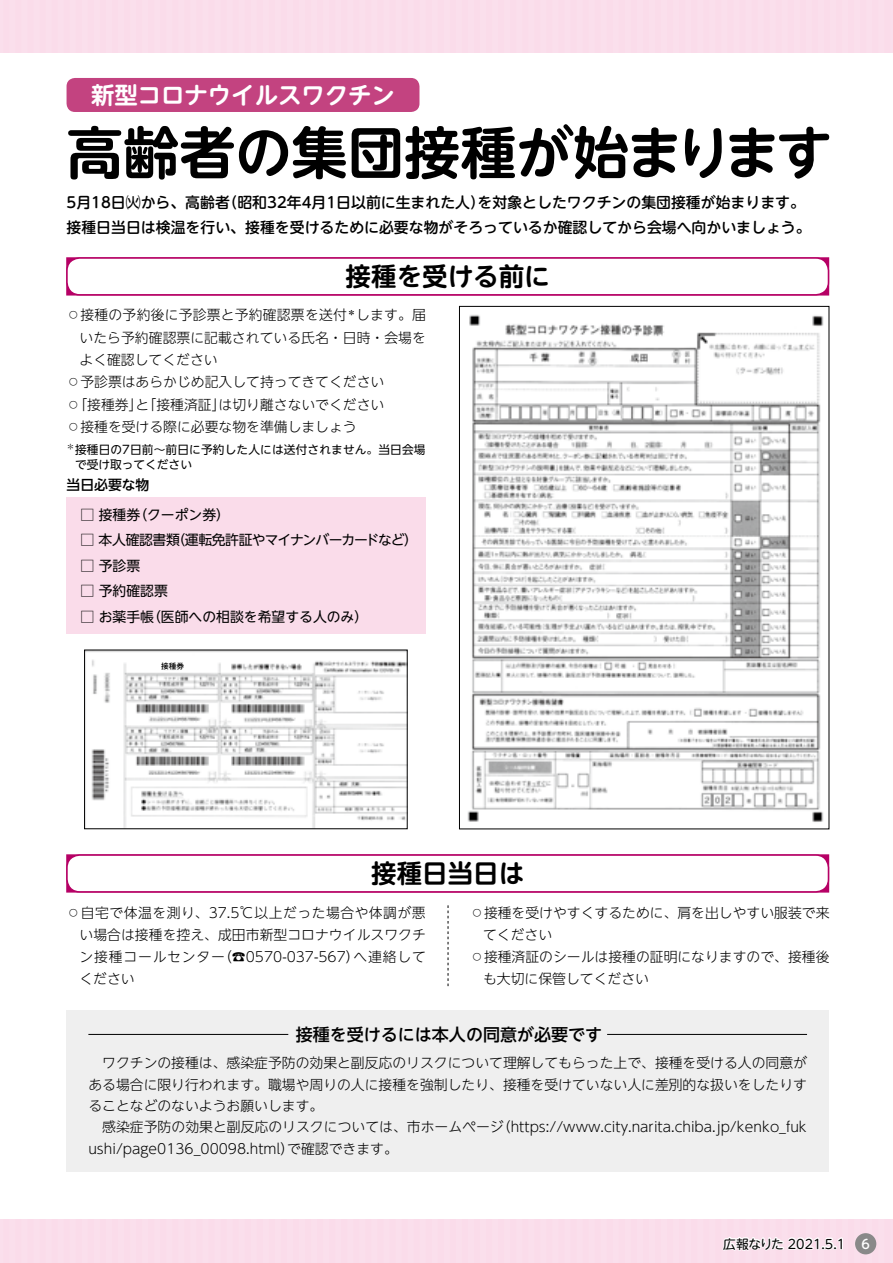
<style>
.page{position:relative;width:893px;height:1263px;background:#fadcea}
.page>*{position:absolute;margin:0;border:0;box-sizing:border-box;transform-origin:0 0}
.t1{font:700 56.4px "UD Shin M Go Pr 6 De";color:#000}
.t2{font:700 25.5px "UD Shin M Go Pr 6 De";color:#000}
.t3{font:700 23.4px "UD Shin M Go Pr 6 De";color:#fff}
.t4{font:500 16.95px "UD Shin Go NT Pro";color:#000}
.t5{font:500 14.85px/24.5px "UD Shin M Go Pr 6";color:#000}
.t6{font:300 13.8px/22.4px "UD Shin Go NT Pro";color:#000}
.t7{font:13.8px/25.5px "UD Shin Go NT Pro";color:#000}
.t8{font:13.8px "UD Shin Go NT Pro";letter-spacing:-.075em;color:#000}
.t9{font:300 13.8px/22.4px "UD Shin Go NT Pro";letter-spacing:.06em;color:#000}
.t10{font:500 13.8px "UD Shin Go NT Pro";color:#000}
.t11{font:12.75px "UD Shin M Go Pr 6";color:#000}
.t12{font:500 12.75px "UD Shin M Go Pr 6";color:#fff}
.t13{font:11.7px "UD Shin Go NT Pro";letter-spacing:.01em;color:#000}
.t14{font:8.85px "UD Shin Go NT Pro";color:#000}
.t15{font:8.85px "Koz Min Pro";color:#000}
.t16{font:500 7.65px "Gothic MB101 Pr 6";color:#000}
</style>
<div class="page">
<hr style="left:890px;top:0;width:3px;height:1263px;background:#fff">
<hr style="left:0;top:0;width:3px;height:1263px;background:#fff">
<div style="left:0;top:53px;width:893px;height:1165px;background:#fff"></div>
<div style="left:67px;top:78px;width:352px;height:34px;background:#c34380;border-radius:9px"></div>
<svg style="left:448px;top:905px;width:1px;height:81px"></svg>
<div style="left:66px;top:854px;width:763px;height:38px;border:1px solid #b60065;border-radius:13px"></div>
<div style="left:67px;top:497px;width:359px;height:136px;background:#fadcea"></div>
<div style="left:66px;top:257px;width:763px;height:39px;border:1px solid #b60065;border-radius:13px"></div>
<img style="left:91px;top:659px;width:314px;height:168px">
<div style="left:161px;top:662px;width:23px;height:8px;background:#fff"></div>
<img style="left:467px;top:314px;width:357px;height:508px">
<div style="left:66px;top:1010px;width:763px;height:162px;background:#efefef"></div>
<hr style="left:88px;top:1034px;width:200px;height:1px;background:#000">
<hr style="left:607px;top:1034px;width:200px;height:1px;background:#000">
<svg style="left:721px;top:1218px;width:123px;height:33px"></svg>
<div style="left:855px;top:1233px;width:21px;height:21px;background:#898989;border-radius:50%"></div>
<h3 class="t3" style="left:91px;top:75px;width:306px">新型コロナウイルスワクチン</h3>
<h1 class="t1" style="left:67px;top:105px;width:767px">高齢者の集団接種が始まります</h1>
<p class="t5" style="left:478px;top:190px;width:329px">を対象としたワクチンの集団接種が始まります。</p>
<p class="t5" style="left:223px;top:190px;width:264px">（昭和32年4月1日以前に生まれた人）</p>
<p class="t5" style="left:67px;top:190px;width:746px">5月18日㈫から、高齢者<br>接種日当日は検温を行い、接種を受けるために必要な物がそろっているか確認してから会場へ向かいましょう。</p>
<h2 class="t2" style="left:346px;top:255px;width:206px">接種を受ける前に</h2>
<p class="t6" style="left:67px;top:304px;width:282px">◦接種の予約後に予診票と予約確認票を送付</p>
<p class="t6" style="left:80px;top:326px;width:348px">いたら予約確認票に記載されている氏名・日時・会場を</p>
<p class="t6" style="left:80px;top:348px;width:140px">よく確認してください</p>
<p class="t6" style="left:67px;top:370px;width:319px">◦予診票はあらかじめ記入して持ってきてください</p>
<p class="t6" style="left:219px;top:393px;width:167px">は切り離さないでください</p>
<p class="t6" style="left:356px;top:304px;width:71px">します。届</p>
<p class="t14" style="left:347px;top:305px;width:10px">＊</p>
<p class="t6" style="left:67px;top:393px;width:292px">◦「接種券 「と」 接種済証」<br>◦接種を受ける際に必要な物を準備しましょう</p>
<p class="t15" style="left:66px;top:440px;width:10px">＊</p>
<p class="t13" style="left:75px;top:440px;width:352px">接種日の7日前〜前日に予約した人には送付されません。当日会場</p>
<p class="t13" style="left:75px;top:455px;width:118px">で受け取ってください</p>
<p class="t10" style="left:67px;top:473px;width:84px">当日必要な物</p>
<p class="t7" style="left:133px;top:501px;width:98px">（クーポン券(</p>
<p class="t7" style="left:80px;top:501px;width:61px">□ 接種券</p>
<p class="t8" style="left:171px;top:529px;width:248px">（運転免許証やマイナンバーカードなど(</p>
<p class="t7" style="left:80px;top:527px;width:101px">□ 本人確認書類</p>
<p class="t7" style="left:80px;top:552px;width:61px">□ 予診票</p>
<p class="t7" style="left:147px;top:578px;width:223px;text-indent:-67px">□ 予約確認票<br>（医師への相談を希望する人のみ(</p>
<p class="t7" style="left:80px;top:603px;width:75px">□ お薬手帳</p>
<p class="t16" style="left:161px;top:660px;width:24px">接種券</p>
<h2 class="t2" style="left:371px;top:852px;width:155px">接種日当日は</h2>
<p class="t6" style="left:67px;top:900px;width:361px;text-align:right">◦自宅で体温を測り、37.5℃以上だった場合や体調が悪い場合は接種を控え、成田市新型コロナウイルスワクチへ連絡して</p>
<p class="t6" style="left:218px;top:945px;width:143px">（☎0570-037-567）</p>
<p class="t9" style="left:80px;top:945px;width:147px">ン接種コールセンターください</p>
<p class="t6" style="left:470px;top:900px;width:361px">◦接種を受けやすくするために、肩を出しやすい服装で来</p>
<p class="t6" style="left:483px;top:923px;width:71px">てください</p>
<p class="t6" style="left:470px;top:945px;width:361px">◦接種済証のシールは接種の証明になりますので、接種後</p>
<p class="t6" style="left:483px;top:967px;width:167px">も大切に保管してください</p>
<p class="t4" style="left:296px;top:1021px;width:308px">接種を受けるには本人の同意が必要です</p>
<p class="t6" style="left:88px;top:1051px;width:720px">　ワクチンの接種は、感染症予防の効果と副反応のリスクについて理解してもらった上で、接種を受ける人の同意が</p>
<p class="t6" style="left:88px;top:1073px;width:720px">ある場合に限り行われます。職場や周りの人に接種を強制したり、接種を受けていない人に差別的な扱いをしたりす</p>
<p class="t6" style="left:88px;top:1094px;width:236px">ることなどのないようお願いします。</p>
<p class="t6" style="left:497px;top:1115px;width:312px">（https://www.city.narita.chiba.jp/kenko_fuk</p>
<p class="t6" style="left:287px;top:1116px;width:218px;line-height:21.3px;text-indent:-199px">　感染症予防の効果と副反応のリスクについては、市ホームページで確認できます。</p>
<p class="t6" style="left:88px;top:1136px;width:207px">ushi/page0136_00098.html）</p>
<p class="t11" style="left:723px;top:1233px;width:123px">広報なりた 2021.5.1</p>
<p class="t12" style="left:861px;top:1233px;width:10px">6</p>
</div>
